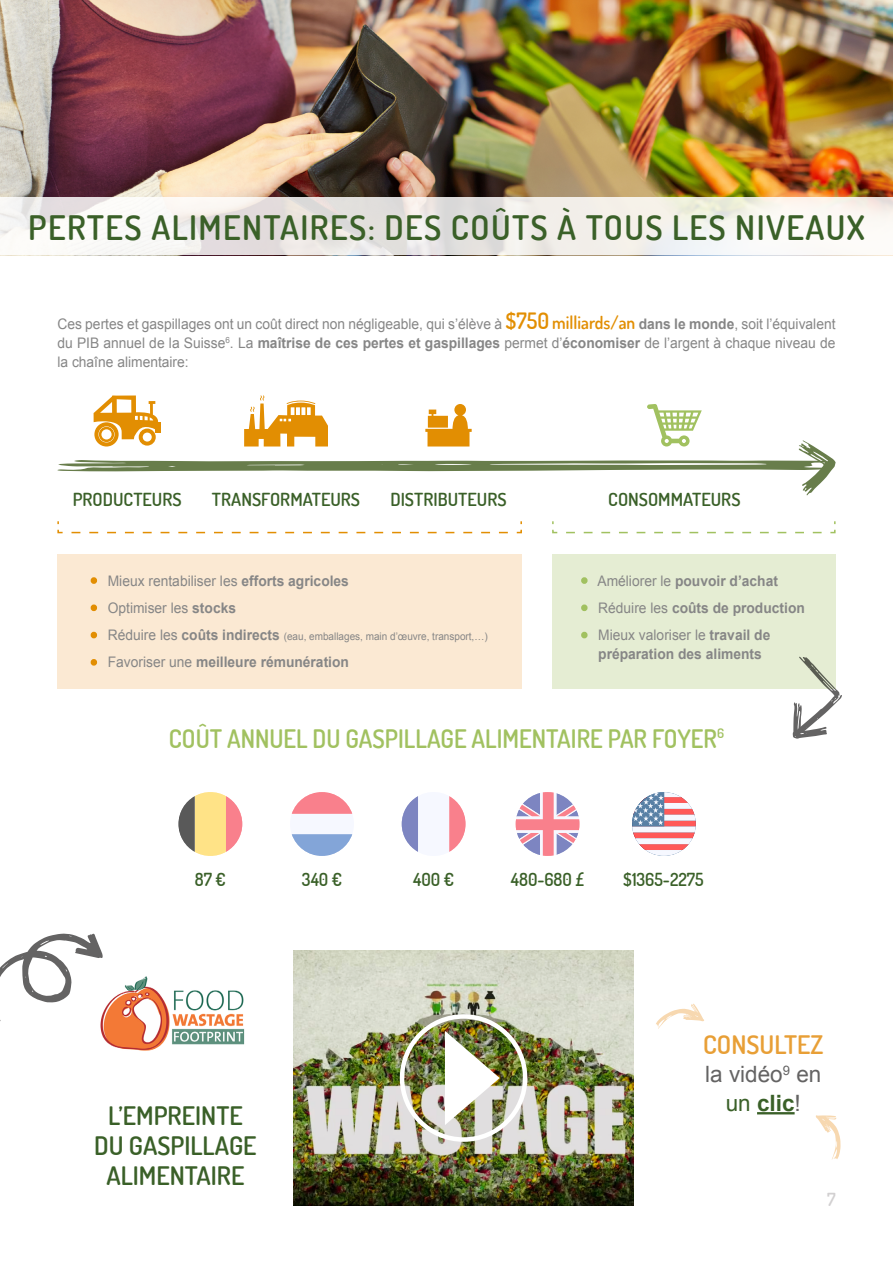
<style>
.page{position:relative;width:893px;height:1263px;background:#fff}
.page>*{position:absolute;margin:0;border:0;box-sizing:border-box;transform-origin:0 0}
.t1{font:600 33.75px "Dosis";letter-spacing:.04em;color:#3a6028}
.t2{font:600 25.5px "Dosis";color:#a1c160;scale:.95 1}
.t3{font:600 25.5px/30px "Dosis";color:#3a6028;text-align:center}
.t4{font:600 25.5px "Dosis";color:#e89f36}
.t5{font:22.5px/28.5px "Arial";color:#646363;text-align:center}
.t6{font:600 18px "Dosis";color:#3a6028}
.t7{font:600 18px "Dosis";color:#3a6028;scale:.95 1}
.t8{font:600 18px "Dosis";color:#d2d0d1}
.t9{font:14.55px/18.8px "Arial";color:#868686;text-align:justify;scale:.95 1}
.t10{font:700 14.55px/18.8px "Arial";color:#868686;text-align:center;scale:.95 1}
.t11{font:10.5px "Arial";color:#868686;scale:.95 1}
.s1{font-family:"Dosis";font-weight:600;font-size:22.5px;color:#e28e02}
.s2{font-family:"Dosis";font-weight:600;font-size:18px;color:#e28e02}
.s3{font-weight:700}
.s4{color:#e28e02}
.s5{font-size:14.55px;color:#e28e02}
.s6{font-size:14.55px}
.s7{font-weight:700;font-size:14.55px}
.s8{font-weight:400;color:#e28e02}
.s9{font-weight:400}
.s10{font-weight:400;color:#a1c160}
.s11{color:#3a6028}
.s12{font-weight:700;color:#3a6028}
</style>
<div class="page">
<img style="left:0;top:0;width:893px;height:198px">
<svg style="left:0;top:198px;width:893px;height:57px"></svg>
<div style="left:57px;top:554px;width:465px;height:135px;background:#fbe9d3"></div>
<svg style="left:90px;top:577px;width:8px;height:7px"></svg>
<svg style="left:90px;top:604px;width:8px;height:8px"></svg>
<svg style="left:90px;top:631px;width:7px;height:8px"></svg>
<svg style="left:90px;top:659px;width:8px;height:7px"></svg>
<div style="left:552px;top:554px;width:284px;height:135px;background:#e5edd3"></div>
<svg style="left:581px;top:577px;width:7px;height:7px"></svg>
<svg style="left:581px;top:604px;width:7px;height:8px"></svg>
<svg style="left:581px;top:631px;width:7px;height:8px"></svg>
<svg style="left:57px;top:521px;width:465px;height:13px"></svg>
<svg style="left:552px;top:521px;width:284px;height:13px"></svg>
<hr style="left:757px;top:1112px;width:38px;height:2px;background:#3a6028">
<img style="left:293px;top:950px;width:341px;height:255px">
<div style="left:400px;top:1014px;width:127px;height:128px;border:4px solid #fff;border-radius:50%"></div>
<img style="left:445px;top:1031px;width:55px;height:94px">
<svg style="left:0;top:933px;width:103px;height:88px"></svg>
<svg style="left:656px;top:1004px;width:48px;height:25px"></svg>
<svg style="left:816px;top:1115px;width:24px;height:45px"></svg>
<img style="left:98px;top:976px;width:147px;height:75px">
<svg style="left:190px;top:792px;width:52px;height:64px"></svg>
<svg style="left:291px;top:792px;width:62px;height:64px"></svg>
<svg style="left:402px;top:796px;width:63px;height:56px"></svg>
<svg style="left:516px;top:792px;width:63px;height:64px"></svg>
<svg style="left:178px;top:792px;width:64px;height:64px;background:#dcb480"></svg>
<svg style="left:290px;top:792px;width:64px;height:64px"></svg>
<svg style="left:402px;top:792px;width:63px;height:64px;fill:#f6f8ff"></svg>
<svg style="left:516px;top:792px;width:63px;height:64px;background:#d59db5"></svg>
<svg style="left:793px;top:657px;width:49px;height:82px"></svg>
<svg style="left:57px;top:395px;width:779px;height:100px"></svg>
<svg style="left:632px;top:792px;width:63px;height:64px"></svg>
<svg style="left:632px;top:792px;width:64px;height:64px"></svg>
<h1 class="t1" style="left:28px;top:205px;width:838px">PERTES ALIMENTAIRES: DES COÛTS À TOUS LES NIVEAUX</h1>
<p class="t9" style="left:57px;top:315px;width:821px">Ces pertes et gaspillages ont un coût direct non négligeable, qui s’élève à <span class="s1">$750</span> <span class="s2">milliards/an</span> <span class="s3">dans le monde</span>, soit l’équivalent du PIB annuel de la Suisse<sup>6</sup>. La <span class="s3">maîtrise de ces pertes et gaspillages</span> permet d’<span class="s3">économiser</span> de l’argent à chaque niveau de la chaîne alimentaire:</p>
<p class="t6" style="left:73px;top:488px;width:111px">PRODUCTEURS</p>
<p class="t6" style="left:212px;top:488px;width:150px">TRANSFORMATEURS</p>
<p class="t6" style="left:390px;top:488px;width:118px">DISTRIBUTEURS</p>
<p class="t6" style="left:608px;top:488px;width:134px">CONSOMMATEURS</p>
<p class="t9" style="left:91px;top:571px;width:273px"><span class="s4">•</span> Mieux rentabiliser les <span class="s3">efforts agricoles</span></p>
<p class="t9" style="left:91px;top:599px;width:154px"><span class="s4">•</span> Optimiser les <span class="s3">stocks</span></p>
<p class="t11" style="left:91px;top:630px;width:419px"><span class="s5">•</span> <span class="s6">Réduire les</span> <span class="s7">coûts indirects</span> (eau, emballages, main d’œuvre, transport,…)</p>
<p class="t10" style="left:91px;top:653px;width:273px"><span class="s8">•</span> <span class="s9">Favoriser une</span> meilleure rémunération</p>
<p class="t10" style="left:582px;top:572px;width:208px"><span class="s10">•</span> <span class="s9">Améliorer le</span> pouvoir d’achat</p>
<p class="t10" style="left:582px;top:599px;width:236px"><span class="s10">•</span> <span class="s9">Réduire les</span> coûts de production</p>
<p class="t10" style="left:582px;top:626px;width:200px"><span class="s10">•</span> <span class="s9">Mieux valoriser le</span> travail de préparation des aliments</p>
<h2 class="t2" style="left:169px;top:722px;width:586px">COÛT ANNUEL DU GASPILLAGE ALIMENTAIRE PAR FOYER<sup>6</sup></h2>
<p class="t7" style="left:195px;top:868px;width:34px">87 €</p>
<p class="t7" style="left:302px;top:868px;width:44px">340 €</p>
<p class="t7" style="left:413px;top:868px;width:44px">400 €</p>
<p class="t7" style="left:511px;top:868px;width:79px">480-680 £</p>
<p class="t7" style="left:623px;top:868px;width:86px">$1365-2275</p>
<h2 class="t3" style="left:94px;top:1100px;width:164px">L’EMPREINTE<br>DU GASPILLAGE<br>ALIMENTAIRE</h2>
<h2 class="t4" style="left:703px;top:1028px;width:122px">CONSULTEZ</h2>
<h3 class="t5" style="left:705px;top:1060px;width:118px">la vidéo<sup>9</sup> en <span class="s11">un</span> <span class="s12">clic</span>!</h3>
<p class="t8" style="left:827px;top:1187px;width:10px">7</p>
</div>
